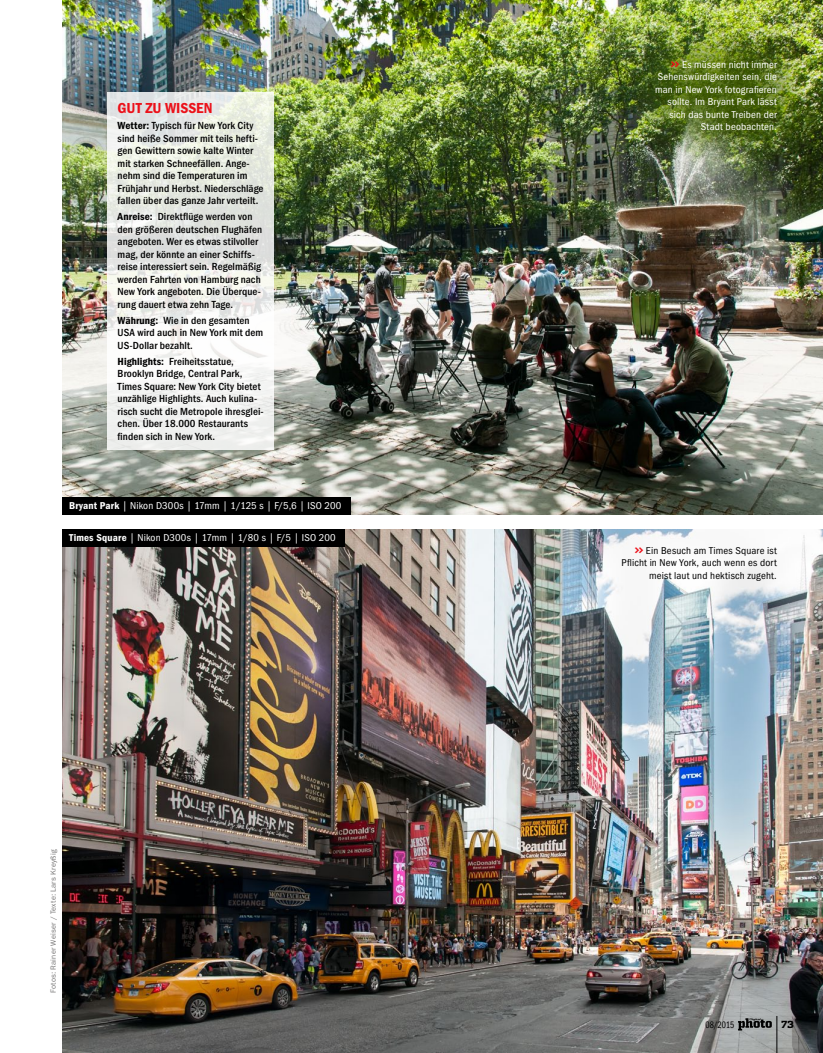
<style>
.page{position:relative;width:823px;height:1053px;background:#fff}
.page>*{position:absolute;margin:0;border:0;box-sizing:border-box;transform-origin:0 0}
.t1{font:15px "ITC Franklin Gothic Std Dm Cd";letter-spacing:-.005em;color:#ec111a;scale:1.04 1}
.t2{font:500 condensed 10.62px/12.5px "ITC Franklin Gothic Std";letter-spacing:.005em;color:#000;scale:1.04 1}
.t3{font:condensed 10.25px/12.5px "ITC Franklin Gothic Std";letter-spacing:.015em;color:#fff;text-align:right;scale:1.05 1}
.t4{font:condensed 10.25px/12.5px "ITC Franklin Gothic Std";letter-spacing:.015em;color:#000;text-align:right;scale:1.05 1}
.t5{font:800 10px "Sommet Slab";color:#000}
.t6{font:9.75px "ITC Franklin Gothic Std Bk Cp";letter-spacing:.005em;color:#000}
.t7{font:7.5px "ITC Franklin Gothic Std";letter-spacing:.025em;color:#787777}
.s1{font-family:"ITC Franklin Gothic Std Dm Cd";font-weight:400;font-stretch:normal}
.s2{font-family:"ITC Franklin Gothic Std Dm Cd";font-stretch:normal}
.s3{font-family:"Delicious";font-weight:700;font-stretch:normal;font-size:15px;color:#ec111a}
</style>
<div class="page">
<img style="left:62px;top:529px;width:760px;height:523px">
<img style="left:62px;top:0;width:760px;height:514px">
<div style="left:62px;top:496px;width:288px;height:18px;background:#000"></div>
<div style="left:62px;top:529px;width:282px;height:17px;background:#000"></div>
<div style="left:610px;top:15px;width:212px;height:161px;background:#3e5c00;opacity:.75"></div>
<svg style="left:107px;top:92px;width:166px;height:358px"></svg>
<svg style="left:737px;top:1018px;width:34px;height:12px"></svg>
<hr style="left:776px;top:1015px;width:1px;height:37px;background:#000">
<h1 class="t1" style="left:118px;top:100px;width:93px">Gut zu Wissen</h1>
<p class="t2" style="left:118px;top:119px;width:142px"><span class="s1">Wetter:</span> Typisch für New York City sind heiße Sommer mit teils hefti&shy;gen Gewittern sowie kalte Winter mit starken Schneefällen. Ange&shy;nehm sind die Temperaturen im Frühjahr und Herbst. Niederschläge fallen über das ganze Jahr verteilt.</p>
<p class="t2" style="left:118px;top:210px;width:140px"><span class="s1">Anreise:</span> Direktflüge werden von den größeren deutschen Flughäfen angeboten. Wer es etwas stilvoller mag, der könnte an einer Schiffs&shy;reise interessiert sein. Regelmäßig werden Fahrten von Hamburg nach New York angeboten. Die Überque&shy;rung dauert etwa zehn Tage.</p>
<p class="t2" style="left:118px;top:314px;width:141px"><span class="s1">Währung:</span> Wie in den gesamten<br>USA wird auch in New York mit dem<br>US-Dollar bezahlt.</p>
<p class="t2" style="left:118px;top:355px;width:142px"><span class="s1">Highlights:</span> Freiheitsstatue,<br>Brooklyn Bridge, Central Park,<br>Times Square: New York City bietet unzählige Highlights. Auch kulina&shy;risch sucht die Metropole ihresglei&shy;chen. Über 18.000 Restaurants finden sich in New York.</p>
<p class="t3" style="left:69px;top:499px;width:261px"><span class="s2">Bryant Park</span> | Nikon D300s | 17mm | 1/125 s | F/5,6 | ISO 200</p>
<p class="t3" style="left:69px;top:532px;width:255px"><span class="s2">Times Square</span> | Nikon D300s | 17mm | 1/80 s | F/5 | ISO 200</p>
<p class="t7" style="left:49px;top:992px;width:145px;rotate:-90deg">Fotos: Rainer Weiser / Texte: Lars Kreyßig</p>
<p class="t3" style="left:654px;top:58px;width:117px"><span class="s3">&gt;&gt;</span> Es müssen nicht immer<br>Sehenswürdigkeiten sein, die man in New York fotografieren sollte. Im Bryant Park lässt sich das bunte Treiben der<br>Stadt beobachten.</p>
<p class="t4" style="left:621px;top:544px;width:149px"><span class="s3">&gt;&gt;</span> Ein Besuch am Times Square ist<br>Pflicht in New York, auch wenn es dort meist laut und hektisch zugeht.</p>
<p class="t6" style="left:705px;top:1018px;width:30px">08/2015</p>
<p class="t5" style="left:781px;top:1017px;width:14px">73</p>
</div>
